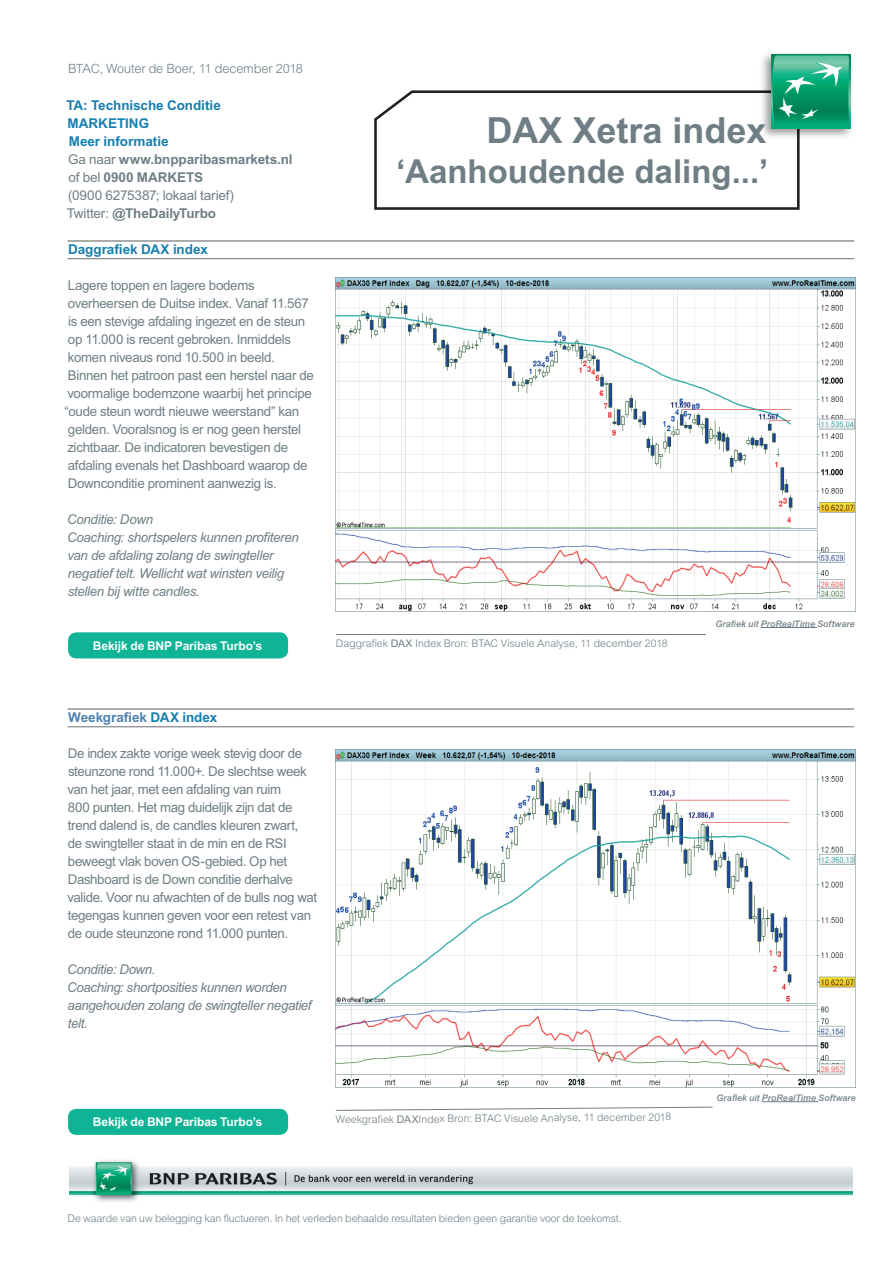
<style>
.page{position:relative;width:893px;height:1263px;background:#fff}
.page>*{position:absolute;margin:0;border:0;box-sizing:border-box;transform-origin:0 0}
.t1{font:700 36px "Arial MT Std";color:#6f7e85}
.t2{font:700 33px "Arial MT Std";color:#6f7e85}
.t3{font:13.5px/18px "Arial MT Std";letter-spacing:-.025em;color:#6f7e85}
.t4{font:italic 13.5px/18px "Arial MT Std";letter-spacing:-.02em;color:#6f7e85}
.t5{font:700 13.5px/18px "Arial MT Std";letter-spacing:-.005em;color:#6f7e85}
.t6{font:700 13.5px/18px "Arial MT Std";letter-spacing:-.005em;color:#167fb1}
.t7{font:700 13.5px "Arial MT Std";letter-spacing:-.005em;color:#5081ae}
.t8{font:300 12.75px "Arial MT Std";letter-spacing:-.01em;color:#6f7e85}
.t9{font:700 12px "Arial MT Std";letter-spacing:-.01em;color:#fff}
.t10{font:300 10.5px "Arial MT Std";letter-spacing:-.01em;color:#6f7e85}
.t11{font:italic 500 9px "Arial MT Std";letter-spacing:.01em;color:#6f7e85}
.s1{color:#167fb1}
.s2{font-weight:400}
</style>
<div class="page">
<hr style="left:68px;top:240px;width:786px;height:2px;background:#6c6d70">
<hr style="left:68px;top:258px;width:786px;height:1px;background:#6c6d70">
<hr style="left:68px;top:708px;width:786px;height:2px;background:#6c6d70">
<hr style="left:68px;top:726px;width:786px;height:1px;background:#6c6d70">
<img style="left:336px;top:278px;width:519px;height:333px">
<img style="left:336px;top:749px;width:519px;height:338px">
<hr style="left:336px;top:634px;width:370px;height:1px;background:#6f7e85">
<svg style="left:335px;top:1107px;width:378px;height:4px"></svg>
<div style="left:68px;top:632px;width:220px;height:26px;background:#0eb495;border-radius:9px"></div>
<div style="left:68px;top:1109px;width:220px;height:26px;background:#0eb495;border-radius:9px"></div>
<img style="left:70px;top:1160px;width:783px;height:42px">
<svg style="left:374px;top:90px;width:426px;height:120px"></svg>
<img style="left:756px;top:54px;width:96px;height:88px">
<svg style="left:771px;top:54px;width:80px;height:74px"></svg>
<svg style="left:772px;top:55px;width:77px;height:71px;background:#2cab81"></svg>
<hr style="left:761px;top:627px;width:56px;height:1px;background:#6f7e85">
<hr style="left:762px;top:1101px;width:56px;height:1px;background:#6f7e85">
<p class="t8" style="left:68px;top:62px;width:236px">BTAC, Wouter de Boer, 11 december 2018</p>
<p class="t6" style="left:66px;top:96px;width:156px">TA: Technische Conditie<br>MARKETING</p>
<p class="t5" style="left:67px;top:132px;width:227px"><span class="s1">Meer informatie<br></span><span class="s2">Ga naar</span> www.bnpparibasmarkets.nl <span class="s2">of bel</span> 0900 MARKETS<br><span class="s2">(0900 6275387; lokaal tarief)<br>Twitter:</span> @TheDailyTurbo</p>
<p class="t6" style="left:68px;top:240px;width:141px">Daggrafiek DAX index</p>
<p class="t3" style="left:64px;top:276px;width:251px">Lagere toppen en lagere bodems overheersen de Duitse index. Vanaf 11.567 is een stevige afdaling ingezet en de steun op 11.000 is recent gebroken. Inmiddels komen niveaus rond 10.500 in beeld.<br>Binnen het patroon past een herstel naar de voormalige bodemzone waarbij het principe “oude steun wordt nieuwe weerstand” kan gelden. Vooralsnog is er nog geen herstel zichtbaar. De indicatoren bevestigen de afdaling evenals het Dashboard waarop de Downconditie prominent aanwezig is.</p>
<p class="t4" style="left:67px;top:510px;width:233px">Conditie: Down<br>Coaching: shortspelers kunnen profiteren van de afdaling zolang de swingteller negatief telt. Wellicht wat winsten veilig stellen bij witte candles.</p>
<p class="t9" style="left:93px;top:639px;width:171px">Bekijk de BNP Paribas Turbo’s</p>
<h1 class="t1" style="left:486px;top:109px;width:282px">DAX Xetra index</h1>
<h2 class="t2" style="left:396px;top:152px;width:374px">‘Aanhoudende daling...’</h2>
<p class="t10" style="left:336px;top:638px;width:333px">Daggrafiek <span class="s2">DAX</span> Index Bron: BTAC Visuele Analyse, 11 december 2018</p>
<p class="t11" style="left:715px;top:618px;width:141px">Grafiek uit ProRealTime Software</p>
<p class="t7" style="left:68px;top:710px;width:151px">Weekgrafiek <span class="s1">DAX index</span></p>
<p class="t3" style="left:67px;top:744px;width:251px">De index zakte vorige week stevig door de steunzone rond 11.000+. De slechtse week van het jaar, met een afdaling van ruim<br>800 punten. Het mag duidelijk zijn dat de trend dalend is, de candles kleuren zwart,<br>de swingteller staat in de min en de RSI beweegt vlak boven OS-gebied. Op het Dashboard is de Down conditie derhalve valide. Voor nu afwachten of de bulls nog wat tegengas kunnen geven voor een retest van de oude steunzone rond 11.000 punten.</p>
<p class="t4" style="left:67px;top:960px;width:246px">Conditie: Down.<br>Coaching: shortposities kunnen worden aangehouden zolang de swingteller negatief telt.</p>
<p class="t9" style="left:93px;top:1115px;width:171px">Bekijk de BNP Paribas Turbo’s</p>
<p class="t10" style="left:336px;top:1115px;width:337px;rotate:-1deg">Weekgrafi ek <span class="s2">DAX</span>Index Bron: BTAC Visuele Analyse, 11 december 2018</p>
<p class="t11" style="left:716px;top:1092px;width:141px">Grafiek uit ProRealTime Software</p>
<p class="t10" style="left:68px;top:1212px;width:556px">De waarde van uw belegging kan fluctueren. In het verleden behaalde resultaten bieden geen garantie voor de toekomst.</p>
</div>
